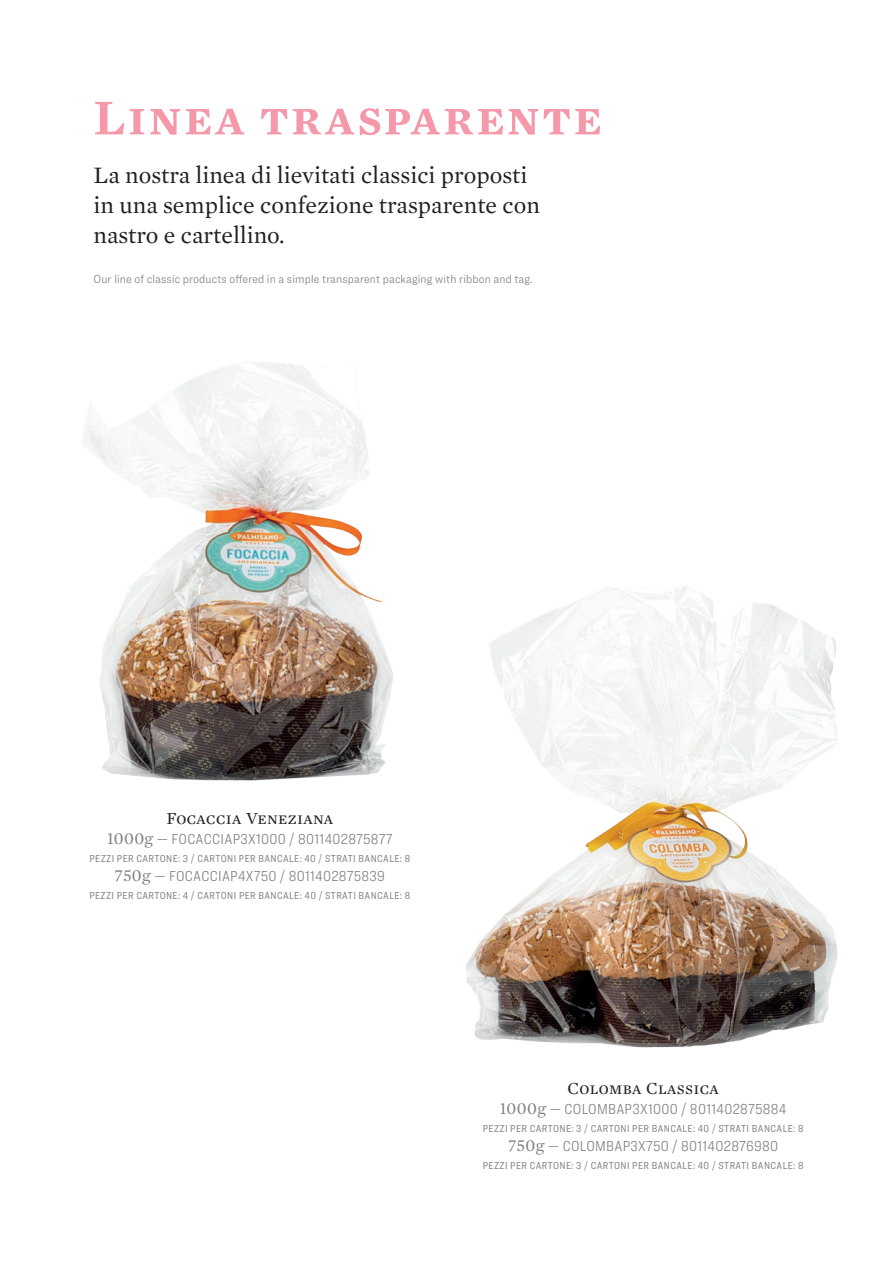
<style>
.page{position:relative;width:893px;height:1263px;background:#fff}
.page>*{position:absolute;margin:0;border:0;box-sizing:border-box;transform-origin:0 0}
.t1{font:600 51px "Mercury Text G1";letter-spacing:.045em;color:#f598aa}
.t2{font:24px/30px "Mercury Text G1";color:#231f20}
.t3{font:17.25px "Mercury Text G1";letter-spacing:.02em;color:#231f20}
.t4{font:300 15px "Ringside Condensed";letter-spacing:.02em;color:#808285}
.t5{font:300 12px "Ringside Narrow";letter-spacing:.01em;color:#808285}
.t6{font:10.5px "Ringside Condensed";letter-spacing:.04em;color:#808285}
.s1{font-family:"Mercury Text G1";font-weight:400;font-size:17.25px}
</style>
<div class="page">
<img style="left:466px;top:586px;width:372px;height:462px">
<img style="left:85px;top:362px;width:308px;height:419px">
<h1 class="t1" style="left:94px;top:79px;width:510px">Linea trasparente</h1>
<h2 class="t2" style="left:94px;top:159px;width:448px">La nostra linea di lievitati classici proposti in una semplice confezione trasparente con nastro e cartellino.</h2>
<p class="t5" style="left:94px;top:270px;width:441px">Our line of classic products offered in a simple transparent packaging with ribbon and tag.</p>
<h3 class="t3" style="left:166px;top:806px;width:168px">Focaccia Veneziana</h3>
<h3 class="t4" style="left:107px;top:828px;width:287px"><span class="s1">1000g</span> — FOCACCIAP3X1000 / 8011402875877</h3>
<p class="t6" style="left:89px;top:851px;width:322px">PEZZI PER CARTONE: 3 / CARTONI PER BANCALE: 40 / STRATI BANCALE: 8</p>
<h3 class="t4" style="left:115px;top:866px;width:272px"><span class="s1">750g</span> — FOCACCIAP4X750 / 8011402875839</h3>
<p class="t6" style="left:89px;top:888px;width:322px">PEZZI PER CARTONE: 4 / CARTONI PER BANCALE: 40 / STRATI BANCALE: 8</p>
<h3 class="t3" style="left:567px;top:1076px;width:153px">Colomba Classica</h3>
<h3 class="t4" style="left:500px;top:1099px;width:288px"><span class="s1">1000g</span> — COLOMBAP3X1000 / 8011402875884</h3>
<p class="t6" style="left:483px;top:1121px;width:322px">PEZZI PER CARTONE: 3 / CARTONI PER BANCALE: 40 / STRATI BANCALE: 8</p>
<h3 class="t4" style="left:508px;top:1136px;width:272px"><span class="s1">750g</span> — COLOMBAP3X750 / 8011402876980</h3>
<p class="t6" style="left:483px;top:1159px;width:322px">PEZZI PER CARTONE: 3 / CARTONI PER BANCALE: 40 / STRATI BANCALE: 8</p>
</div>
